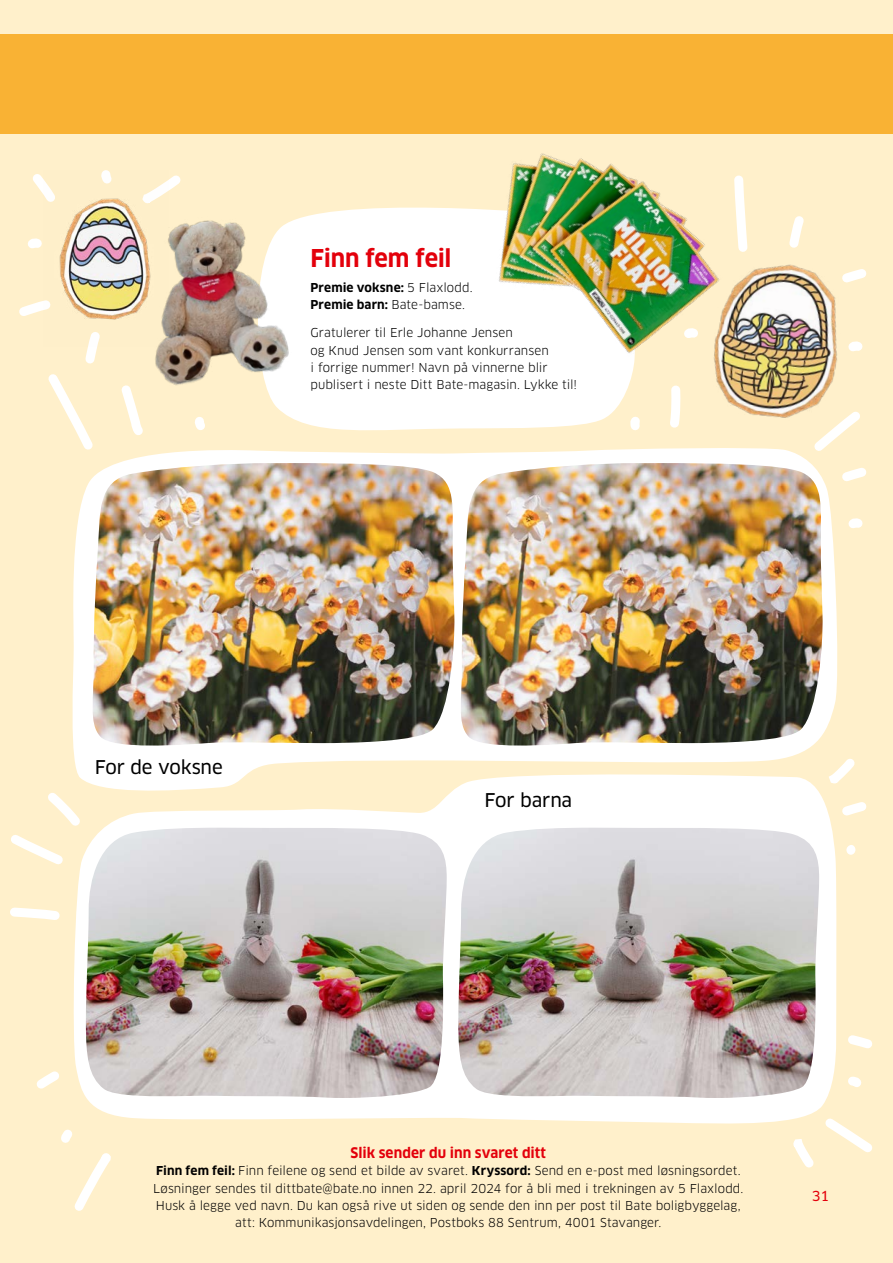
<style>
.page{position:relative;width:893px;height:1263px;background:#fff0cb}
.page>*{position:absolute;margin:0;border:0;box-sizing:border-box;transform-origin:0 0}
.t1{font:700 24px "Clan OT";letter-spacing:-.01em;color:#e3000b;scale:.95 1}
.t2{font:18.6px "Clan OT News";letter-spacing:-.01em;color:#000}
.t3{font:700 14.25px "Clan OT";letter-spacing:.005em;color:#e3000b;scale:.95 1}
.t4{font:13.5px "Clan OT News";color:#e3000b}
.t5{font:12px/17.1px "Clan OT";letter-spacing:.005em;color:#000;text-align:center}
.t6{font:700 12px/17.1px "Clan OT";letter-spacing:.01em;color:#000}
.s1{font-weight:400}
.s2{font-weight:700}
</style>
<div class="page">
<div style="left:273px;top:207px;width:346px;height:224px;background:#fff"></div>
<div style="left:0;top:34px;width:893px;height:100px;background:#f9b234"></div>
<img style="left:437px;top:153px;width:251px;height:251px">
<img style="left:688px;top:230px;width:149px;height:188px">
<div style="left:846px;top:845px;width:9px;height:10px;background:#fff;border-radius:50%"></div>
<svg style="left:835px;top:262px;width:32px;height:27px"></svg>
<svg style="left:848px;top:1035px;width:24px;height:14px"></svg>
<svg style="left:37px;top:1071px;width:22px;height:18px"></svg>
<svg style="left:848px;top:518px;width:15px;height:10px"></svg>
<svg style="left:676px;top:328px;width:29px;height:18px"></svg>
<svg style="left:28px;top:238px;width:14px;height:11px"></svg>
<svg style="left:848px;top:341px;width:15px;height:11px"></svg>
<svg style="left:841px;top:759px;width:26px;height:57px"></svg>
<svg style="left:793px;top:1122px;width:79px;height:46px"></svg>
<svg style="left:169px;top:175px;width:12px;height:15px"></svg>
<svg style="left:121px;top:385px;width:22px;height:50px"></svg>
<svg style="left:630px;top:416px;width:10px;height:14px"></svg>
<svg style="left:848px;top:1076px;width:14px;height:11px"></svg>
<svg style="left:195px;top:417px;width:10px;height:13px"></svg>
<svg style="left:10px;top:907px;width:50px;height:13px"></svg>
<svg style="left:33px;top:174px;width:11px;height:21px"></svg>
<svg style="left:61px;top:1129px;width:46px;height:82px"></svg>
<svg style="left:783px;top:216px;width:27px;height:38px"></svg>
<svg style="left:19px;top:301px;width:78px;height:145px"></svg>
<svg style="left:806px;top:404px;width:61px;height:77px"></svg>
<svg style="left:729px;top:175px;width:23px;height:82px"></svg>
<svg style="left:73px;top:794px;width:764px;height:332px;fill:#fff"></svg>
<svg style="left:11px;top:793px;width:77px;height:79px"></svg>
<svg style="left:68px;top:446px;width:773px;height:348px;fill:#fff"></svg>
<svg style="left:664px;top:381px;width:20px;height:47px"></svg>
<img style="left:86px;top:828px;width:361px;height:270px">
<img style="left:458px;top:828px;width:361px;height:270px">
<img style="left:91px;top:463px;width:365px;height:284px">
<img style="left:132px;top:207px;width:171px;height:195px">
<img style="left:459px;top:463px;width:365px;height:284px">
<img style="left:44px;top:170px;width:125px;height:177px">
<h1 class="t1" style="left:310px;top:244px;width:150px">Finn fem feil</h1>
<p class="t6" style="left:310px;top:279px;width:164px">Premie voksne: <span class="s1">5 Flaxlodd.<br></span>Premie barn: <span class="s1">Bate-bamse.</span></p>
<p class="t5" style="left:310px;top:324px;width:268px;text-align:left">Gratulerer til Erle Johanne Jensen<br>og Knud Jensen som vant konkurransen<br>i forrige nummer! Navn på vinnerne blir publisert i neste Ditt Bate-magasin. Lykke til!</p>
<h2 class="t2" style="left:95px;top:756px;width:130px">For de voksne</h2>
<h2 class="t2" style="left:484px;top:790px;width:89px">For barna</h2>
<p class="t3" style="left:351px;top:1145px;width:207px">Slik sender du inn svaret ditt</p>
<p class="t5" style="left:153px;top:1162px;width:592px"><span class="s2">Finn fem feil:</span> Finn feilene og send et bilde av svaret. <span class="s2">Kryssord:</span> Send en e-post med løsningsordet.<br>Løsninger sendes til dittbate@bate.no innen 22. april 2024 for å bli med i trekningen av 5 Flaxlodd.<br>Husk å legge ved navn. Du kan også rive ut siden og sende den inn per post til Bate boligbyggelag, att: Kommunikasjonsavdelingen, Postboks 88 Sentrum, 4001 Stavanger.</p>
<p class="t4" style="left:812px;top:1188px;width:19px">31</p>
</div>
